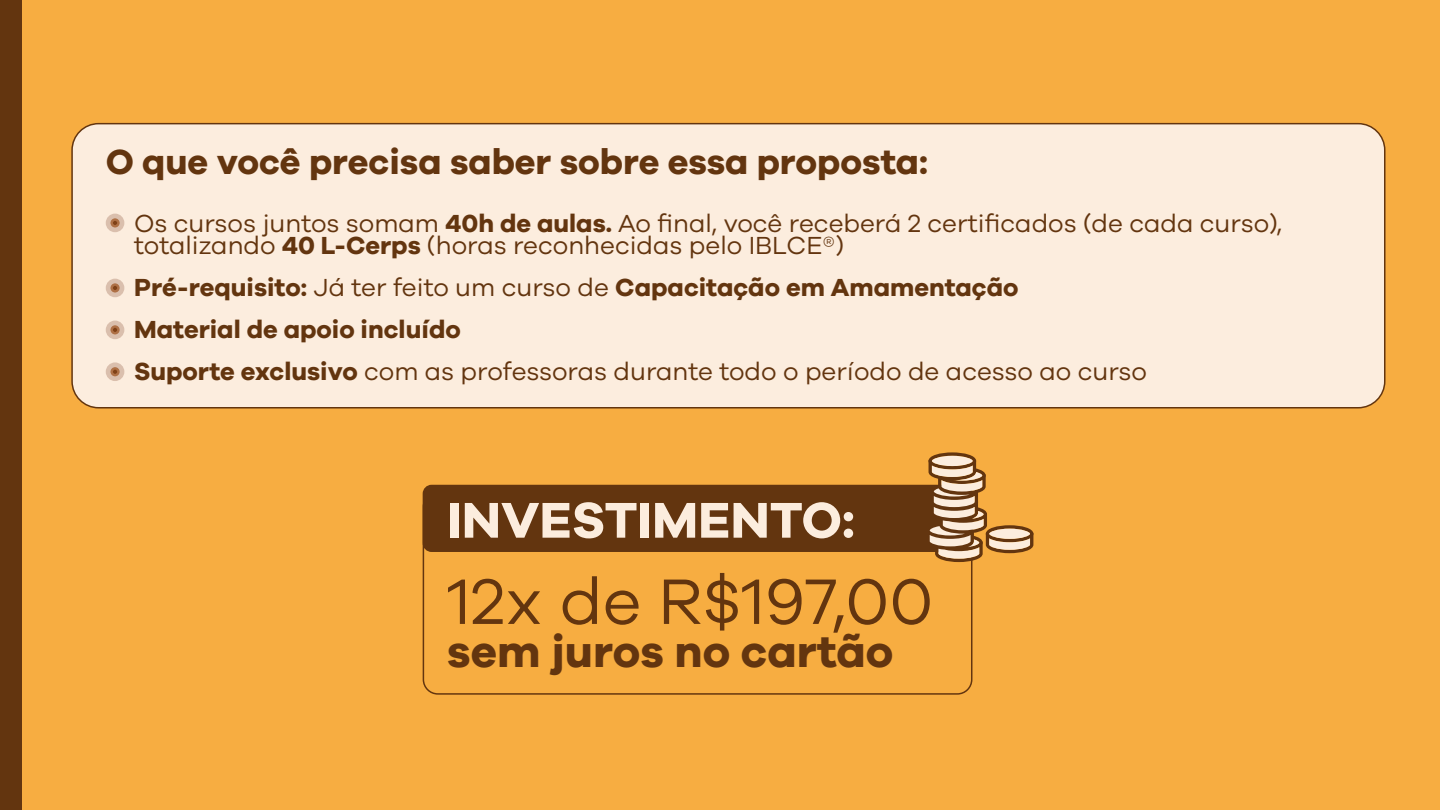
<style>
.page{position:relative;width:1440px;height:810px;background:#f7ad41}
.page>*{position:absolute;margin:0;border:0;box-sizing:border-box;transform-origin:0 0}
.t1{font:66.22px "Galano Grotesque";color:#63350f}
.t2{font:700 51.82px "Galano Grotesque";color:#fcedde}
.t3{font:700 45.67px "Galano Grotesque";color:#63350f}
.t4{font:700 36px "Galano Grotesque";color:#63350f}
.t5{font:700 25.5px/41.8px "Galano Grotesque";color:#63350f}
.t6{font:25.5px/22.5px "Galano Grotesque";color:#63350f}
.s1{font-weight:700}
.s2{font-weight:400}
</style>
<div class="page">
<div style="left:423px;top:486px;width:549px;height:65px;background:#63350f;border-radius:8px"></div>
<div style="left:423px;top:485px;width:549px;height:67px;border:2px solid #63350f;border-radius:8px"></div>
<div style="left:423px;top:491px;width:549px;height:204px;border:2px solid #63350f;border-radius:14px"></div>
<svg style="left:926px;top:452px;width:107px;height:110px"></svg>
<div style="left:72px;top:124px;width:1313px;height:284px;background:#fcedde;border-radius:26px"></div>
<div style="left:71px;top:123px;width:1315px;height:286px;border:2px solid #63350f;border-radius:26px"></div>
<div style="left:106px;top:214px;width:18px;height:18px;background:#dabfad;border-radius:50%"></div>
<svg style="left:110px;top:218px;width:10px;height:9px"></svg>
<svg style="left:113px;top:221px;width:4px;height:4px"></svg>
<div style="left:106px;top:279px;width:18px;height:18px;background:#dabfad;border-radius:50%"></div>
<svg style="left:110px;top:283px;width:10px;height:10px"></svg>
<svg style="left:113px;top:286px;width:4px;height:4px"></svg>
<div style="left:106px;top:321px;width:18px;height:18px;background:#dabfad;border-radius:50%"></div>
<svg style="left:110px;top:325px;width:10px;height:9px"></svg>
<svg style="left:113px;top:328px;width:4px;height:4px"></svg>
<div style="left:106px;top:362px;width:18px;height:19px;background:#dabfad;border-radius:50%"></div>
<div style="left:110px;top:367px;width:10px;height:9px;background:#ae7045;border-radius:50%"></div>
<svg style="left:113px;top:370px;width:4px;height:4px"></svg>
<div style="left:0;top:0;width:22px;height:810px;background:#63350f"></div>
<h3 class="t4" style="left:106px;top:140px;width:824px">O que você precisa saber sobre essa proposta:</h3>
<p class="t6" style="left:134px;top:211px;width:1149px">Os cursos juntos somam <span class="s1">40h de aulas.</span> Ao final, você receberá 2 certificados (de cada curso), totalizando <span class="s1">40 L-Cerps</span> (horas reconhecidas pelo IBLCE®)</p>
<p class="t5" style="left:134px;top:266px;width:1014px">Pré-requisito: <span class="s2">Já ter feito um curso de</span> Capacitação em Amamentação<br>Material de apoio incluído<br>Suporte exclusivo <span class="s2">com as professoras durante todo o período de acesso ao curso</span></p>
<h2 class="t2" style="left:447px;top:488px;width:409px">INVESTIMENTO:</h2>
<h1 class="t1" style="left:447px;top:562px;width:488px">12x de R$197,00</h1>
<h3 class="t3" style="left:447px;top:624px;width:448px">sem juros no cartão</h3>
</div>
